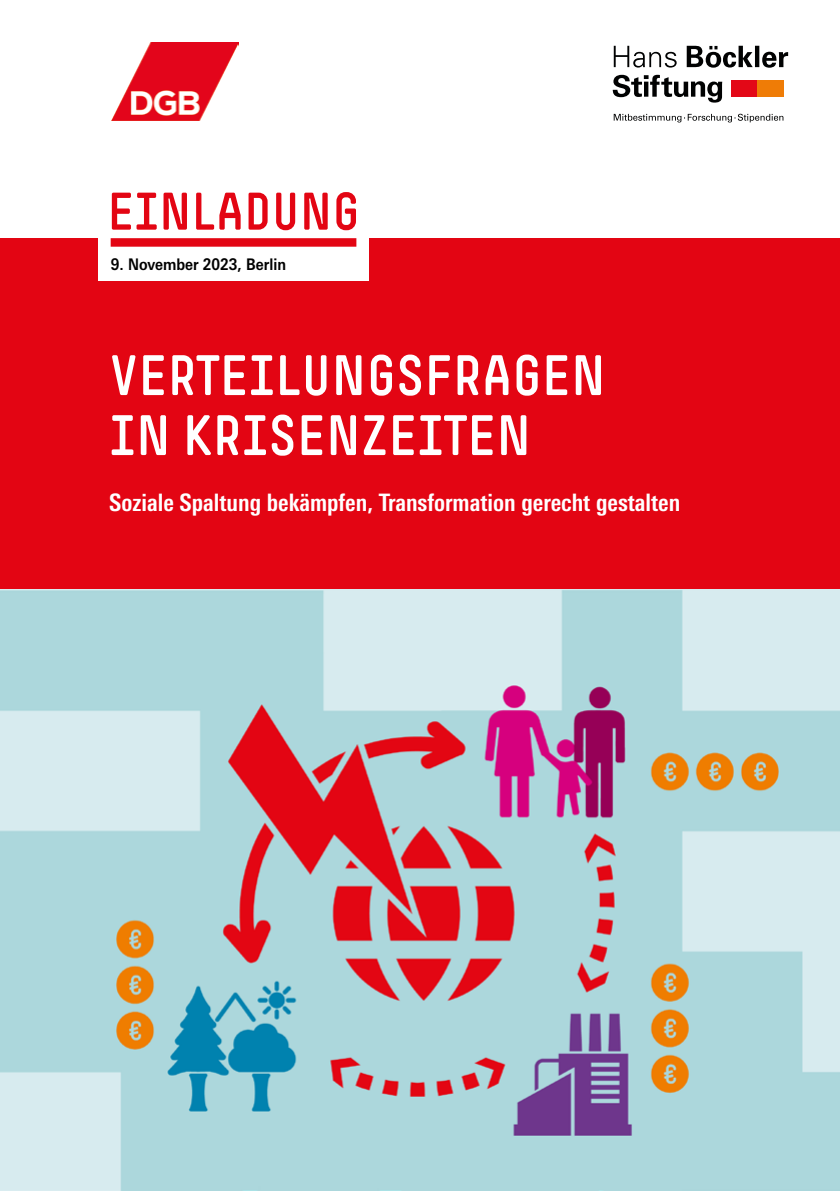
<style>
.page{position:relative;width:840px;height:1191px;background:#fff}
.page>*{position:absolute;margin:0;border:0;box-sizing:border-box;transform-origin:0 0}
.t1{font:56px/60px "Simple HBS";color:#fff}
.t2{font:52px "Simple HBS";color:#e30513}
.t3{font:700 condensed 24px "Univers Next Pro";color:#fff}
.t4{font:700 16px "Univers Next Pro";color:#000;scale:.86 1}
</style>
<div class="page">
<div style="left:0;top:238px;width:839px;height:357px;background:#e30513"></div>
<div style="left:98px;top:232px;width:270px;height:49px;background:#fff"></div>
<div style="left:111px;top:238px;width:245px;height:9px;background:#e30513"></div>
<img style="left:0;top:590px;width:839px;height:601px">
<img style="left:111px;top:43px;width:127px;height:78px">
<svg style="left:612px;top:46px;width:175px;height:57px"></svg>
<div style="left:730px;top:80px;width:26px;height:16px;background:#e30817"></div>
<div style="left:756px;top:80px;width:27px;height:16px;background:#ef7c06"></div>
<svg style="left:613px;top:114px;width:170px;height:8px"></svg>
<h2 class="t2" style="left:107px;top:182px;width:254px">EINLADUNG</h2>
<p class="t4" style="left:111px;top:254px;width:205px">9. November 2023, Berlin</p>
<h1 class="t1" style="left:109px;top:345px;width:498px">VERTEILUNGSFRAGEN<br>IN KRISENZEITEN</h1>
<p class="t3" style="left:109px;top:488px;width:572px">Soziale Spaltung bekämpfen, Transformation gerecht gestalten</p>
</div>
